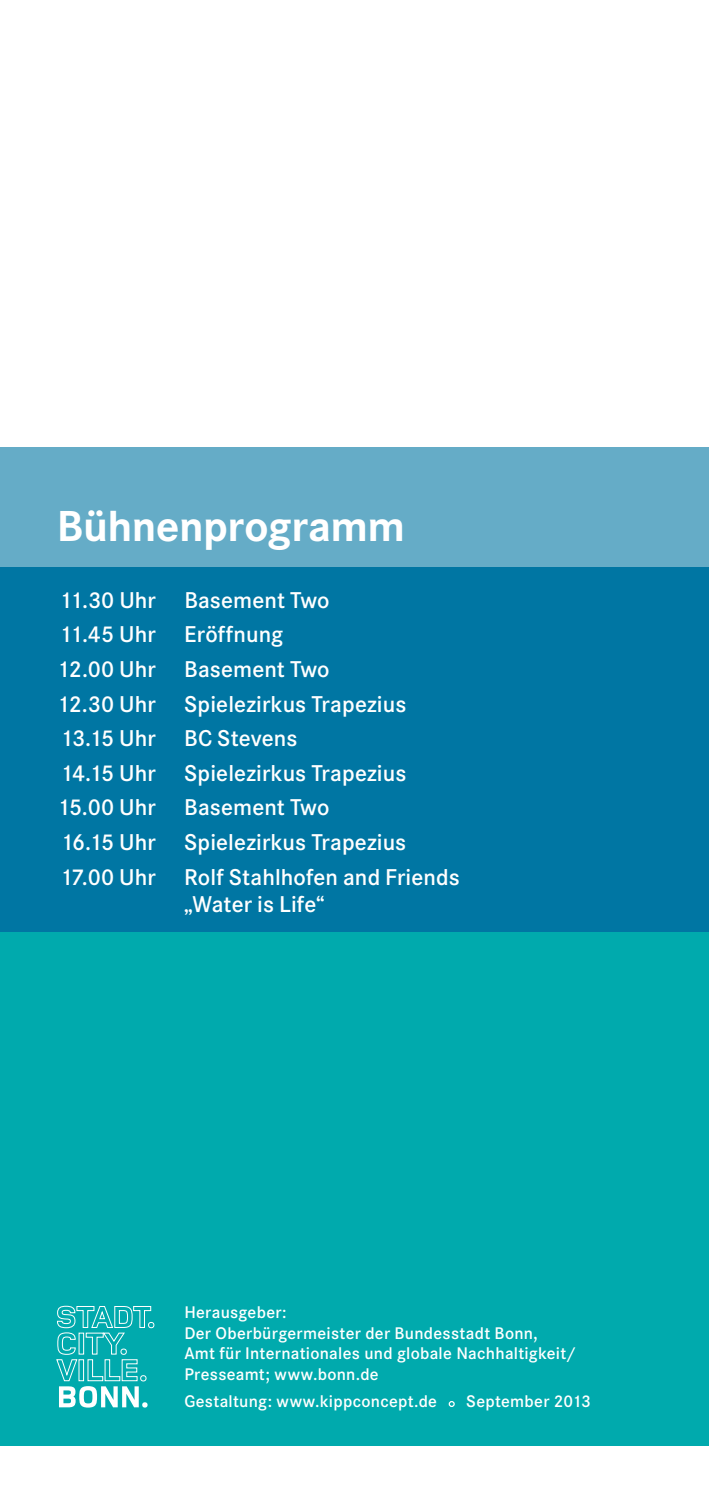
<style>
.page{position:relative;width:709px;height:1489px;background:#fff}
.page>*{position:absolute;margin:0;border:0;box-sizing:border-box;transform-origin:0 0}
.t1{font:700 45px "Corporate S";letter-spacing:-.01em;color:#fff}
.t2{font:600 23.75px/34.5px "Corporate S";letter-spacing:.005em;color:#fff}
.t3{font:600 17.5px/20.5px "Corporate S";letter-spacing:.02em;color:#fff}
</style>
<div class="page">
<div style="left:0;top:931px;width:709px;height:515px;background:#00aaad"></div>
<div style="left:0;top:446px;width:709px;height:485px;background:#0076a3"></div>
<div style="left:0;top:446px;width:709px;height:121px;background:#65acc7"></div>
<div style="left:448px;top:1400px;width:7px;height:6px;border:1px solid #fff;border-radius:50%"></div>
<svg style="left:56px;top:1305px;width:98px;height:102px"></svg>
<h1 class="t1" style="left:57px;top:500px;width:350px">Bühnenprogramm</h1>
<p class="t2" style="left:57px;top:583px;width:404px">11.30 Uhr Basement Two<br>11.45 Uhr Eröffnung<br>12.00 Uhr Basement Two<br>12.30 Uhr Spielezirkus Trapezius<br>13.15 Uhr BC Stevens<br>14.15 Uhr Spielezirkus Trapezius<br>15.00 Uhr Basement Two<br>16.15 Uhr Spielezirkus Trapezius<br>17.00 Uhr Rolf Stahlhofen and Friends</p>
<p class="t2" style="left:184px;top:887px;width:142px">„Water is Life“</p>
<p class="t3" style="left:184px;top:1302px;width:393px">Herausgeber:<br>Der Oberbürgermeister der Bundesstadt Bonn,<br>Amt für Internationales und globale Nachhaltigkeit/ Presseamt; www.bonn.de</p>
<p class="t3" style="left:184px;top:1391px;width:254px">Gestaltung: www.kippconcept.de</p>
<p class="t3" style="left:466px;top:1391px;width:126px">September 2013</p>
</div>
